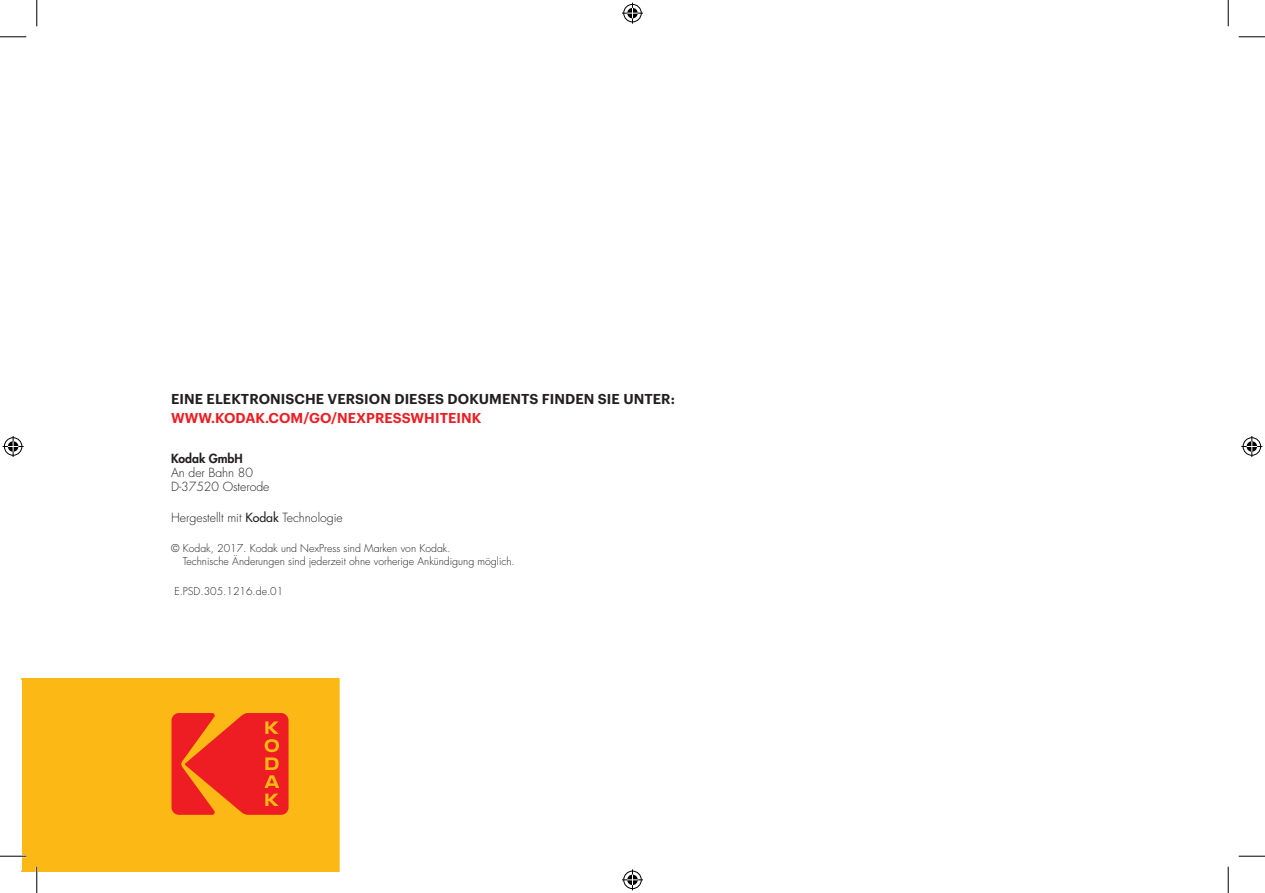
<style>
.page{position:relative;width:1265px;height:893px;background:#fff}
.page>*{position:absolute;margin:0;border:0;box-sizing:border-box;transform-origin:0 0}
.t1{font:600 14px "Graphik";letter-spacing:.005em;color:#231f20}
.t2{font:600 14px "Graphik";letter-spacing:.005em;color:#ee1d23}
.t3{font:300 12.25px/14px "Futura Std";color:#231f20}
.t4{font:800 12.25px "Futura Std";letter-spacing:-.005em;color:#231f20}
.t5{font:300 10.5px/12.2px "Futura Std";color:#231f20}
.s1{font-weight:500}
</style>
<div class="page">
<svg style="left:22px;top:678px;width:317px;height:192px;background:#f99f16"></svg>
<hr style="left:0;top:854px;width:26px;height:2px;background:#fff">
<hr style="left:36px;top:866px;width:2px;height:26px;background:#fff">
<svg style="left:0;top:36px;width:26px;height:1px"></svg>
<svg style="left:1238px;top:36px;width:26px;height:1px"></svg>
<svg style="left:0;top:855px;width:26px;height:1px"></svg>
<svg style="left:1238px;top:855px;width:26px;height:1px"></svg>
<svg style="left:36px;top:0;width:1px;height:26px"></svg>
<svg style="left:36px;top:866px;width:1px;height:26px"></svg>
<svg style="left:1227px;top:0;width:1px;height:26px"></svg>
<svg style="left:1227px;top:866px;width:1px;height:26px"></svg>
<svg style="left:622px;top:3px;width:21px;height:21px"></svg>
<svg style="left:622px;top:869px;width:21px;height:20px"></svg>
<svg style="left:3px;top:436px;width:21px;height:21px"></svg>
<svg style="left:1241px;top:436px;width:20px;height:21px"></svg>
<h1 class="t1" style="left:171px;top:388px;width:505px">EINE ELEKTRONISCHE VERSION DIESES DOKUMENTS FINDEN SIE UNTER:</h1>
<h1 class="t2" style="left:171px;top:407px;width:312px">WWW.KODAK.COM/GO/NEXPRESSWHITEINK</h1>
<p class="t4" style="left:171px;top:450px;width:73px">Kodak GmbH</p>
<p class="t3" style="left:171px;top:465px;width:100px">An der Bahn 80<br>D-37520 Osterode</p>
<p class="t3" style="left:171px;top:511px;width:173px">Hergestellt mit <span class="s1">Kodak</span> Technologie</p>
<p class="t5" style="left:183px;top:542px;width:333px;text-indent:-12px">© Kodak, 2017. Kodak und NexPress sind Marken von Kodak.<br>Technische Änderungen sind jederzeit ohne vorherige Ankündigung möglich.</p>
<p class="t5" style="left:174px;top:584px;width:110px">E.PSD.305.1216.de.01</p>
</div>
